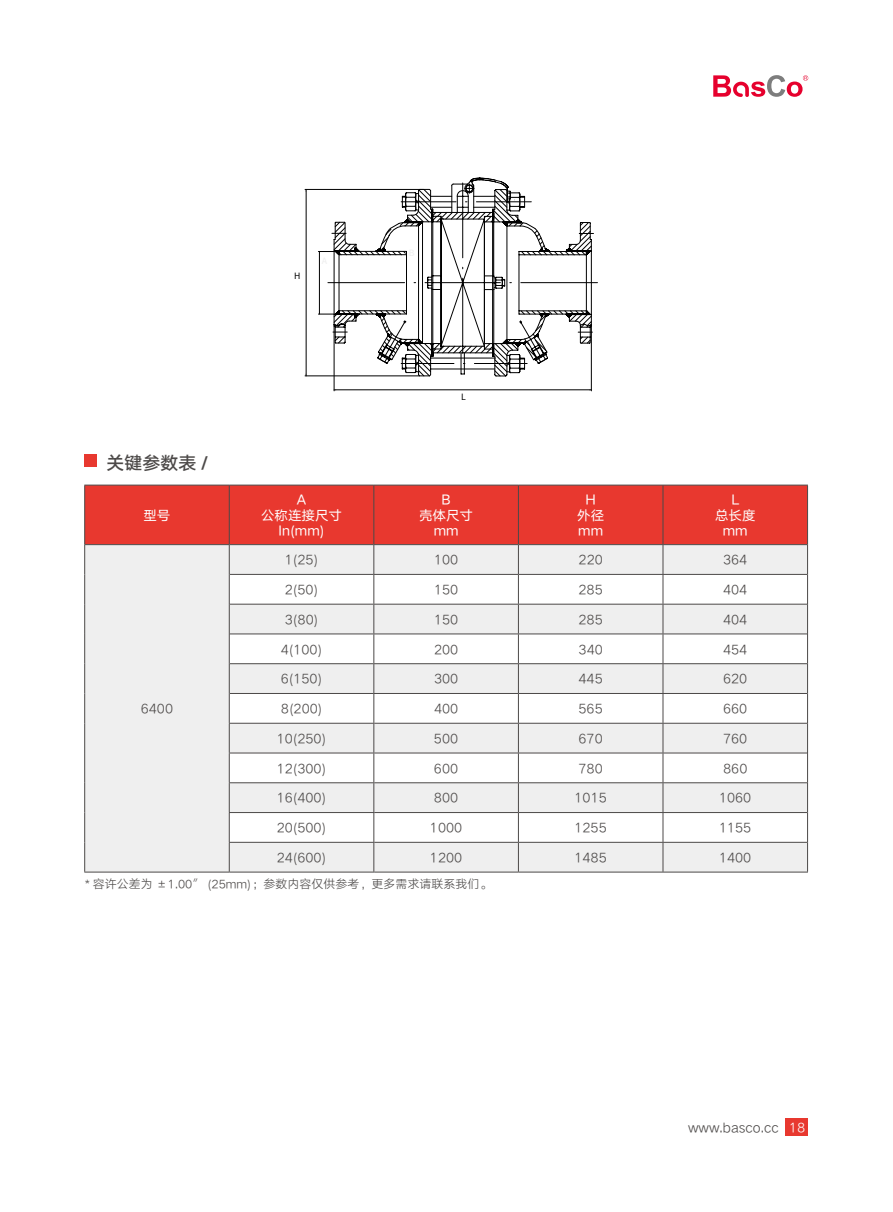
<style>
.page{position:relative;width:893px;height:1212px;background:#fff}
.page>*{position:absolute;margin:0;border:0;box-sizing:border-box;transform-origin:0 0}
.t1{font:18px "HY Qi Hei FES";color:#4c4948}
.t2{font:13.5px "HY Qi Hei DES";color:#4c4948}
.t3{font:13.5px/15.6px "HY Qi Hei EES";color:#fff;text-align:center}
.t4{font:12px "HY Qi Hei DES";color:#4c4948}
.t5{font:8.7px "Source Han Sans CN";color:#000}
.s1{color:#fff}
</style>
<div class="page">
<div style="left:785px;top:1118px;width:23px;height:18px;background:#e8382f"></div>
<svg style="left:713px;top:75px;width:95px;height:22px"></svg>
<div style="left:84px;top:454px;width:13px;height:13px;background:#e8382f"></div>
<div style="left:85px;top:486px;width:722px;height:58px;background:#e8382f"></div>
<svg style="left:85px;top:545px;width:722px;height:327px;fill:#efefef"></svg>
<hr style="left:229px;top:485px;width:1px;height:59px;background:#4c4948">
<hr style="left:373px;top:485px;width:1px;height:59px;background:#4c4948">
<hr style="left:518px;top:485px;width:1px;height:59px;background:#4c4948">
<hr style="left:663px;top:485px;width:1px;height:59px;background:#4c4948">
<hr style="left:807px;top:485px;width:1px;height:60px;background:#4c4948">
<svg style="left:229px;top:545px;width:1px;height:29px"></svg>
<svg style="left:807px;top:545px;width:1px;height:29px"></svg>
<hr style="left:229px;top:574px;width:1px;height:30px;background:#4c4948">
<hr style="left:807px;top:574px;width:1px;height:30px;background:#4c4948">
<hr style="left:229px;top:604px;width:1px;height:30px;background:#4c4948">
<hr style="left:807px;top:604px;width:1px;height:30px;background:#4c4948">
<hr style="left:229px;top:634px;width:1px;height:30px;background:#4c4948">
<hr style="left:807px;top:634px;width:1px;height:30px;background:#4c4948">
<svg style="left:229px;top:664px;width:1px;height:29px"></svg>
<svg style="left:807px;top:664px;width:1px;height:29px"></svg>
<hr style="left:229px;top:693px;width:1px;height:30px;background:#4c4948">
<hr style="left:807px;top:693px;width:1px;height:30px;background:#4c4948">
<hr style="left:229px;top:723px;width:145px;height:1px;background:#4c4948">
<hr style="left:807px;top:723px;width:1px;height:30px;background:#4c4948">
<hr style="left:229px;top:753px;width:145px;height:1px;background:#4c4948">
<hr style="left:807px;top:753px;width:1px;height:30px;background:#4c4948">
<hr style="left:229px;top:782px;width:145px;height:1px;background:#4c4948">
<svg style="left:807px;top:783px;width:1px;height:29px"></svg>
<hr style="left:229px;top:812px;width:145px;height:1px;background:#4c4948">
<hr style="left:807px;top:812px;width:1px;height:30px;background:#4c4948">
<hr style="left:229px;top:842px;width:145px;height:1px;background:#4c4948">
<svg style="left:229px;top:724px;width:1px;height:148px"></svg>
<svg style="left:373px;top:545px;width:1px;height:327px"></svg>
<svg style="left:518px;top:545px;width:1px;height:327px"></svg>
<svg style="left:663px;top:545px;width:1px;height:327px"></svg>
<hr style="left:807px;top:842px;width:1px;height:30px;background:#4c4948">
<hr style="left:84px;top:872px;width:145px;height:1px;background:#4c4948">
<hr style="left:229px;top:872px;width:145px;height:1px;background:#4c4948">
<hr style="left:85px;top:544px;width:144px;height:1px;background:#4c4948">
<hr style="left:229px;top:544px;width:145px;height:1px;background:#4c4948">
<hr style="left:374px;top:544px;width:144px;height:1px;background:#4c4948">
<hr style="left:518px;top:544px;width:145px;height:1px;background:#4c4948">
<hr style="left:663px;top:544px;width:144px;height:1px;background:#4c4948">
<hr style="left:230px;top:574px;width:144px;height:1px;background:#4c4948">
<hr style="left:374px;top:574px;width:144px;height:1px;background:#4c4948">
<hr style="left:518px;top:574px;width:145px;height:1px;background:#4c4948">
<hr style="left:663px;top:574px;width:144px;height:1px;background:#4c4948">
<hr style="left:230px;top:604px;width:144px;height:1px;background:#4c4948">
<hr style="left:374px;top:604px;width:144px;height:1px;background:#4c4948">
<hr style="left:518px;top:604px;width:145px;height:1px;background:#4c4948">
<hr style="left:663px;top:604px;width:144px;height:1px;background:#4c4948">
<hr style="left:230px;top:633px;width:144px;height:1px;background:#4c4948">
<hr style="left:374px;top:633px;width:144px;height:1px;background:#4c4948">
<hr style="left:518px;top:633px;width:145px;height:1px;background:#4c4948">
<hr style="left:663px;top:633px;width:144px;height:1px;background:#4c4948">
<hr style="left:230px;top:663px;width:144px;height:1px;background:#4c4948">
<hr style="left:374px;top:663px;width:144px;height:1px;background:#4c4948">
<hr style="left:518px;top:663px;width:145px;height:1px;background:#4c4948">
<hr style="left:663px;top:663px;width:144px;height:1px;background:#4c4948">
<hr style="left:230px;top:693px;width:144px;height:1px;background:#4c4948">
<hr style="left:374px;top:693px;width:144px;height:1px;background:#4c4948">
<hr style="left:518px;top:693px;width:145px;height:1px;background:#4c4948">
<hr style="left:663px;top:693px;width:144px;height:1px;background:#4c4948">
<hr style="left:374px;top:723px;width:144px;height:1px;background:#4c4948">
<hr style="left:518px;top:723px;width:145px;height:1px;background:#4c4948">
<hr style="left:663px;top:723px;width:144px;height:1px;background:#4c4948">
<hr style="left:374px;top:753px;width:144px;height:1px;background:#4c4948">
<hr style="left:518px;top:753px;width:145px;height:1px;background:#4c4948">
<hr style="left:663px;top:753px;width:144px;height:1px;background:#4c4948">
<hr style="left:374px;top:782px;width:144px;height:1px;background:#4c4948">
<hr style="left:518px;top:782px;width:145px;height:1px;background:#4c4948">
<hr style="left:663px;top:782px;width:144px;height:1px;background:#4c4948">
<hr style="left:374px;top:812px;width:144px;height:1px;background:#4c4948">
<hr style="left:518px;top:812px;width:145px;height:1px;background:#4c4948">
<hr style="left:663px;top:812px;width:144px;height:1px;background:#4c4948">
<hr style="left:374px;top:842px;width:144px;height:1px;background:#4c4948">
<hr style="left:518px;top:842px;width:145px;height:1px;background:#4c4948">
<hr style="left:663px;top:842px;width:144px;height:1px;background:#4c4948">
<hr style="left:374px;top:872px;width:144px;height:1px;background:#4c4948">
<hr style="left:518px;top:872px;width:145px;height:1px;background:#4c4948">
<hr style="left:663px;top:872px;width:145px;height:1px;background:#4c4948">
<hr style="left:84px;top:485px;width:145px;height:1px;background:#4c4948">
<hr style="left:229px;top:485px;width:145px;height:1px;background:#4c4948">
<hr style="left:374px;top:485px;width:144px;height:1px;background:#4c4948">
<hr style="left:518px;top:485px;width:145px;height:1px;background:#4c4948">
<hr style="left:663px;top:485px;width:145px;height:1px;background:#4c4948">
<hr style="left:84px;top:485px;width:1px;height:60px;background:#4c4948">
<svg style="left:84px;top:545px;width:1px;height:29px"></svg>
<hr style="left:84px;top:574px;width:1px;height:30px;background:#4c4948">
<hr style="left:84px;top:604px;width:1px;height:30px;background:#4c4948">
<hr style="left:84px;top:634px;width:1px;height:30px;background:#4c4948">
<svg style="left:84px;top:664px;width:1px;height:29px"></svg>
<hr style="left:84px;top:693px;width:1px;height:30px;background:#4c4948">
<hr style="left:84px;top:723px;width:1px;height:30px;background:#4c4948">
<hr style="left:84px;top:753px;width:1px;height:30px;background:#4c4948">
<svg style="left:84px;top:783px;width:1px;height:29px"></svg>
<hr style="left:84px;top:812px;width:1px;height:30px;background:#4c4948">
<hr style="left:84px;top:842px;width:1px;height:30px;background:#4c4948">
<svg style="left:305px;top:190px;width:13px;height:187px"></svg>
<hr style="left:305px;top:375px;width:114px;height:1px;background:#000">
<hr style="left:305px;top:189px;width:119px;height:1px;background:#000">
<hr style="left:334px;top:389px;width:257px;height:1px;background:#000">
<hr style="left:334px;top:326px;width:1px;height:65px;background:#000">
<hr style="left:591px;top:326px;width:1px;height:65px;background:#000">
<svg style="left:318px;top:177px;width:276px;height:200px"></svg>
<h1 class="t1" style="left:106px;top:452px;width:104px">关键参数表 /</h1>
<p class="t3" style="left:143px;top:507px;width:28px">型号</p>
<p class="t2" style="left:141px;top:701px;width:34px">6400</p>
<p class="t5" style="left:294px;top:271px;width:8px">H</p>
<p class="t5" style="left:461px;top:392px;width:6px">L</p>
<p class="t3" style="left:261px;top:492px;width:82px">A<br>公称连接尺寸<br>In(mm)</p>
<p class="t3" style="left:419px;top:492px;width:55px">B<br>壳体尺寸mm</p>
<p class="t3" style="left:577px;top:492px;width:28px">H外径mm</p>
<p class="t3" style="left:715px;top:492px;width:42px">L<br>总长度mm</p>
<p class="t2" style="left:285px;top:552px;width:35px">1(25)</p>
<p class="t2" style="left:434px;top:552px;width:26px">100</p>
<p class="t2" style="left:579px;top:552px;width:26px">220</p>
<p class="t2" style="left:723px;top:552px;width:26px">364</p>
<p class="t2" style="left:285px;top:582px;width:35px">2(50)</p>
<p class="t2" style="left:434px;top:582px;width:26px">150</p>
<p class="t2" style="left:578px;top:582px;width:26px">285</p>
<p class="t2" style="left:723px;top:582px;width:26px">404</p>
<p class="t2" style="left:285px;top:612px;width:35px">3(80)</p>
<p class="t2" style="left:434px;top:612px;width:26px">150</p>
<p class="t2" style="left:578px;top:612px;width:26px">285</p>
<p class="t2" style="left:723px;top:612px;width:26px">404</p>
<p class="t2" style="left:281px;top:641px;width:43px">4(100)</p>
<p class="t2" style="left:434px;top:641px;width:26px">200</p>
<p class="t2" style="left:579px;top:641px;width:26px">340</p>
<p class="t2" style="left:723px;top:641px;width:26px">454</p>
<p class="t2" style="left:281px;top:671px;width:43px">6(150)</p>
<p class="t2" style="left:434px;top:671px;width:26px">300</p>
<p class="t2" style="left:579px;top:671px;width:26px">445</p>
<p class="t2" style="left:723px;top:671px;width:26px">620</p>
<p class="t2" style="left:281px;top:701px;width:43px">8(200)</p>
<p class="t2" style="left:434px;top:701px;width:26px">400</p>
<p class="t2" style="left:579px;top:701px;width:26px">565</p>
<p class="t2" style="left:723px;top:701px;width:26px">660</p>
<p class="t2" style="left:277px;top:731px;width:51px">10(250)</p>
<p class="t2" style="left:434px;top:731px;width:26px">500</p>
<p class="t2" style="left:579px;top:731px;width:26px">670</p>
<p class="t2" style="left:723px;top:731px;width:26px">760</p>
<p class="t2" style="left:277px;top:761px;width:51px">12(300)</p>
<p class="t2" style="left:434px;top:761px;width:26px">600</p>
<p class="t2" style="left:578px;top:761px;width:26px">780</p>
<p class="t2" style="left:723px;top:761px;width:26px">860</p>
<p class="t2" style="left:277px;top:790px;width:51px">16(400)</p>
<p class="t2" style="left:434px;top:790px;width:26px">800</p>
<p class="t2" style="left:574px;top:790px;width:34px">1015</p>
<p class="t2" style="left:719px;top:790px;width:34px">1060</p>
<p class="t2" style="left:277px;top:820px;width:51px">20(500)</p>
<p class="t2" style="left:430px;top:820px;width:34px">1000</p>
<p class="t2" style="left:574px;top:820px;width:34px">1255</p>
<p class="t2" style="left:719px;top:820px;width:34px">1155</p>
<p class="t2" style="left:277px;top:850px;width:51px">24(600)</p>
<p class="t2" style="left:430px;top:850px;width:34px">1200</p>
<p class="t2" style="left:574px;top:850px;width:34px">1485</p>
<p class="t2" style="left:719px;top:850px;width:34px">1400</p>
<p class="t4" style="left:85px;top:877px;width:408px">* 容许公差为 ±1.00″ (25mm)；参数内容仅供参考，更多需求请联系我们。</p>
<p class="t2" style="left:688px;top:1119px;width:119px">www.basco.cc <span class="s1">18</span></p>
</div>
